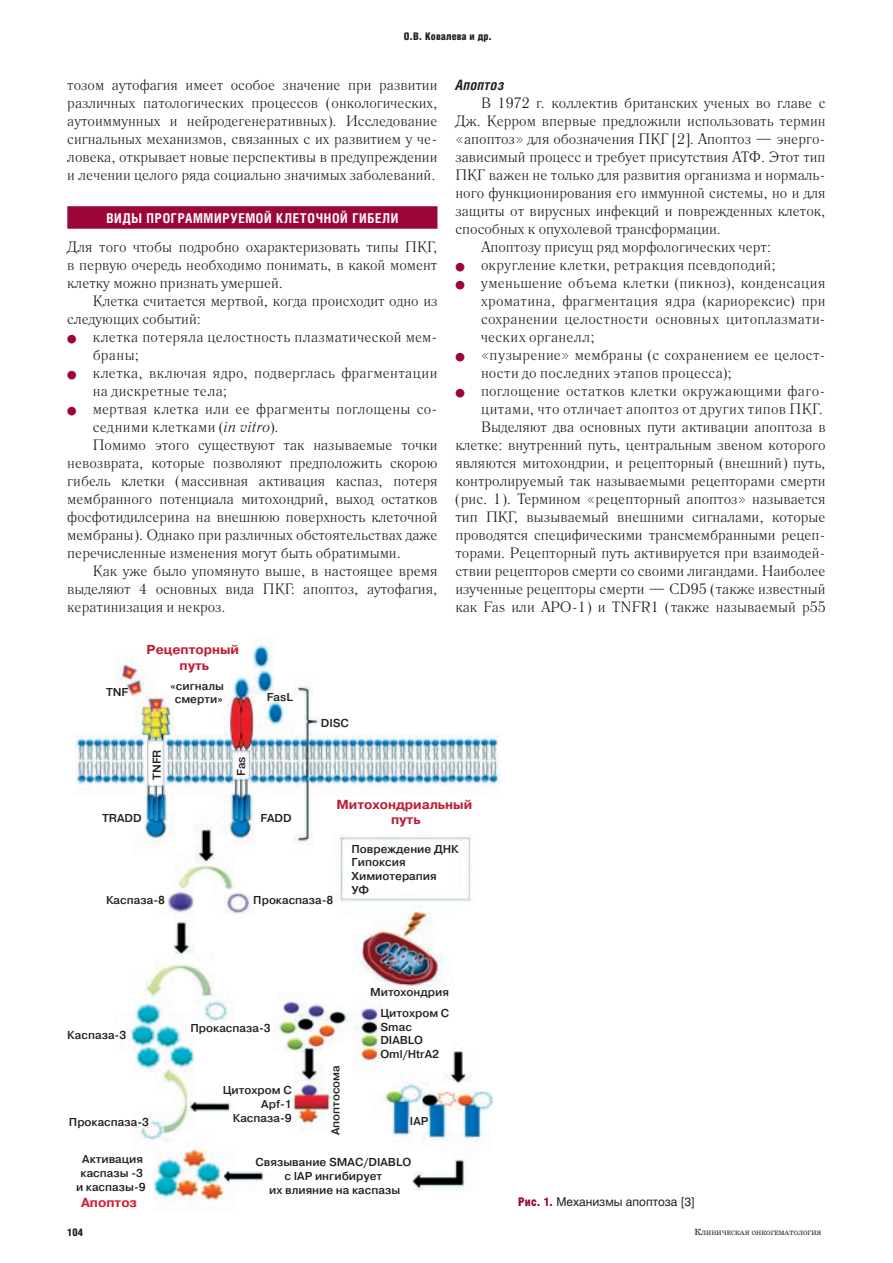
<style>
.page{position:relative;width:893px;height:1263px;background:#fff}
.page>*{position:absolute;margin:0;border:0;box-sizing:border-box;transform-origin:0 0}
.t1{font:15px/18px "Literaturnaya C";color:#231f20;text-align:justify}
.t2{font:15px/18px "Literaturnaya C";letter-spacing:.02em;color:#231f20}
.t3{font:15px/18px "Literaturnaya C";letter-spacing:.025em;color:#231f20}
.t4{font:15px "Literaturnaya C";letter-spacing:.03em;color:#231f20}
.t5{font:italic 700 14.25px "Helios Cond";letter-spacing:.025em;color:#231f20}
.t6{font:700 13.5px "Helios Cond";letter-spacing:.05em;color:#fff}
.t7{font:700 13.05px/15.8px "Pragmatica";color:#bc1f37;text-align:center}
.t8{font:700 13.05px/15.8px "Pragmatica";color:#c11e36;text-align:center}
.t9{font:700 13.05px "Pragmatica";color:#d41f3b}
.t10{font:12px "Helios";color:#231f20}
.t11{font:500 11.4px/13.8px "Pragmatica";color:#231f20;text-align:center}
.t12{font:900 10.5px "Helios Cond";letter-spacing:.005em;color:#231f20}
.t13{font:6.3px "School";color:#231f20}
.s1{color:#9d053a}
.s2{font-style:italic}
.s3{font-family:"Helios Cond";font-weight:900;color:#9d053a}
.s4{font-size:9px}
</style>
<div class="page">
<div style="left:67px;top:206px;width:370px;height:23px;background:#9d053a"></div>
<img style="left:76px;top:642px;width:424px;height:559px">
<p class="t12" style="left:404px;top:32px;width:90px">О.В. Ковалева и др.</p>
<p class="t1" style="left:67px;top:77px;width:372px">тозом аутофагия имеет особое значение при развитии различных патологических процессов (онкологических, аутоиммунных и нейродегенеративных). Исследование сигнальных механизмов, связанных с их развитием у че&shy;ловека, открывает новые перспективы в предупреждении и лечении целого ряда социально значимых заболеваний.</p>
<p class="t6" style="left:106px;top:213px;width:294px">ВИДЫ ПРОГРАММИРУЕМОЙ КЛЕТОЧНОЙ ГИБЕЛИ</p>
<p class="t1" style="left:67px;top:239px;width:372px">Для того чтобы подробно охарактеризовать типы ПКГ, в первую очередь необходимо понимать, в какой момент клетку можно признать умершей.</p>
<p class="t1" style="left:67px;top:293px;width:372px;text-indent:26px">Клетка считается мертвой, когда происходит одно из следующих событий:</p>
<p class="t2" style="left:93px;top:329px;width:346px;text-indent:-26px"><span class="s1">●</span> клетка потеряла целостность плазматической мем&shy;браны;</p>
<p class="t3" style="left:93px;top:365px;width:346px;text-indent:-26px"><span class="s1">●</span> клетка, включая ядро, подверглась фрагментации на дискретные тела;</p>
<p class="t1" style="left:67px;top:401px;width:372px"><span class="s1">●</span> мертвая клетка или ее фрагменты поглощены со-</p>
<p class="t4" style="left:93px;top:421px;width:187px">седними клетками (<span class="s2">in vitro</span>).</p>
<p class="t1" style="left:93px;top:437px;width:346px">Помимо этого существуют так называемые точки</p>
<p class="t1" style="left:67px;top:455px;width:372px">невозврата, которые позволяют предположить скорою</p>
<p class="t1" style="left:67px;top:473px;width:372px">гибель клетки (массивная активация каспаз, потеря</p>
<p class="t1" style="left:67px;top:491px;width:372px">мембранного потенциала митохондрий, выход остатков</p>
<p class="t1" style="left:67px;top:509px;width:372px">фосфотидилсерина на внешнюю поверхность клеточной</p>
<p class="t1" style="left:67px;top:527px;width:372px">мембраны). Однако при различных обстоятельствах даже</p>
<p class="t1" style="left:67px;top:545px;width:335px">перечисленные изменения могут быть обратимыми.</p>
<p class="t1" style="left:93px;top:563px;width:346px">Как уже было упомянуто выше, в настоящее время</p>
<p class="t1" style="left:67px;top:581px;width:372px">выделяют 4 основных вида ПКГ: апоптоз, аутофагия,</p>
<p class="t1" style="left:67px;top:599px;width:160px">кератинизация и некроз.</p>
<p class="t11" style="left:106px;top:686px;width:24px">TNF</p>
<p class="t8" style="left:147px;top:642px;width:94px">Рецепторный путь</p>
<p class="t11" style="left:171px;top:680px;width:55px">«сигналы смерти»</p>
<p class="t11" style="left:151px;top:780px;width:32px;rotate:-90deg">TNFR</p>
<p class="t11" style="left:235px;top:776px;width:21px;rotate:-90deg">Fas</p>
<p class="t11" style="left:267px;top:691px;width:27px">FasL</p>
<p class="t11" style="left:321px;top:717px;width:30px">DISC</p>
<p class="t5" style="left:455px;top:80px;width:50px">Апоптоз</p>
<p class="t1" style="left:481px;top:95px;width:346px">В 1972 г. коллектив британских ученых во главе с</p>
<p class="t1" style="left:455px;top:113px;width:372px">Дж. Керром впервые предложили использовать термин</p>
<p class="t1" style="left:455px;top:131px;width:372px">«апоптоз» для обозначения ПКГ [2]. Апоптоз — энерго-</p>
<p class="t1" style="left:455px;top:149px;width:372px">зависимый процесс и требует присутствия АТФ. Этот тип</p>
<p class="t1" style="left:455px;top:167px;width:372px">ПКГ важен не только для развития организма и нормаль-</p>
<p class="t1" style="left:455px;top:185px;width:372px">ного функционирования его иммунной системы, но и для</p>
<p class="t1" style="left:455px;top:203px;width:372px">защиты от вирусных инфекций и поврежденных клеток,</p>
<p class="t1" style="left:455px;top:221px;width:267px">способных к опухолевой трансформации.</p>
<p class="t1" style="left:481px;top:239px;width:292px">Апоптозу присущ ряд морфологических черт:</p>
<p class="t3" style="left:455px;top:257px;width:322px"><span class="s1">●</span> округление клетки, ретракция псевдоподий;</p>
<p class="t1" style="left:481px;top:275px;width:346px;text-indent:-26px"><span class="s1">●</span> уменьшение объема клетки (пикноз), конденсация хроматина, фрагментация ядра (кариорексис) при сохранении целостности основных цитоплазмати&shy;ческих органелл;</p>
<p class="t2" style="left:481px;top:347px;width:346px;text-indent:-26px"><span class="s1">●</span> «пузырение» мембраны (с сохранением ее целост&shy;ности до последних этапов процесса);</p>
<p class="t1" style="left:455px;top:383px;width:372px;text-align:right"><span class="s1">●</span> поглощение остатков клетки окружающими фаго&shy;цитами, что отличает апоптоз от других типов ПКГ.<br>Выделяют два основных пути активации апоптоза в клетке: внутренний путь, центральным звеном которого являются митохондрии, и рецепторный (внешний) путь, контролируемый так называемыми рецепторами смерти (рис. 1). Термином «рецепторный апоптоз» называется тип ПКГ, вызываемый внешними сигналами, которые проводятся специфическими трансмембранными рецеп&shy;торами. Рецепторный путь активируется при взаимодей&shy;ствии рецепторов смерти со своими лигандами. Наиболее изученные рецепторы смерти — CD95 (также известный как Fas или APO-1) и TNFR1 (также называемый p55</p>
<p class="t11" style="left:102px;top:811px;width:41px">TRADD</p>
<p class="t11" style="left:260px;top:811px;width:33px">FADD</p>
<p class="t7" style="left:336px;top:796px;width:137px">Митохондриальный путь</p>
<p class="t11" style="left:106px;top:894px;width:61px">Каспаза-8</p>
<p class="t11" style="left:253px;top:894px;width:82px">Прокаспаза-8</p>
<p class="t11" style="left:351px;top:843px;width:109px;text-align:left">Повреждение ДНК<br>Гипоксия<br>Химиотерапия<br>УФ</p>
<p class="t11" style="left:67px;top:1029px;width:61px">Каспаза-3</p>
<p class="t11" style="left:69px;top:1116px;width:82px">Прокаспаза-3</p>
<p class="t11" style="left:191px;top:1021px;width:82px">Прокаспаза-3</p>
<p class="t11" style="left:223px;top:1084px;width:70px;text-align:right">Цитохром С<br>Apf-1<br>Каспаза-9</p>
<p class="t11" style="left:330px;top:1135px;width:72px;rotate:-90deg">Апоптосома</p>
<p class="t11" style="left:370px;top:982px;width:81px;line-height:21.3px;text-align:right">Митохондрия<br>Цитохром С</p>
<p class="t11" style="left:380px;top:1021px;width:60px;text-align:left">Smac<br>DIABLO<br>Oml/HtrA2</p>
<p class="t11" style="left:410px;top:1115px;width:20px">IAP</p>
<p class="t11" style="left:76px;top:1153px;width:71px">Активация каспазы -3 и каспазы-9</p>
<p class="t11" style="left:255px;top:1156px;width:157px">Связывание SMAC/DIABLO с IAP ингибирует<br>их влияние на каспазы</p>
<p class="t9" style="left:81px;top:1194px;width:57px">Апоптоз</p>
<p class="t12" style="left:67px;top:1228px;width:17px">104</p>
<p class="t10" style="left:518px;top:1197px;width:178px"><span class="s3">Рис. 1.</span> Механизмы апоптоза [3]</p>
<p class="t13" style="left:694px;top:1230px;width:129px"><span class="s4">К</span>ЛИНИЧЕСКАЯ ОНКОГЕМАТОЛОГИЯ</p>
</div>
